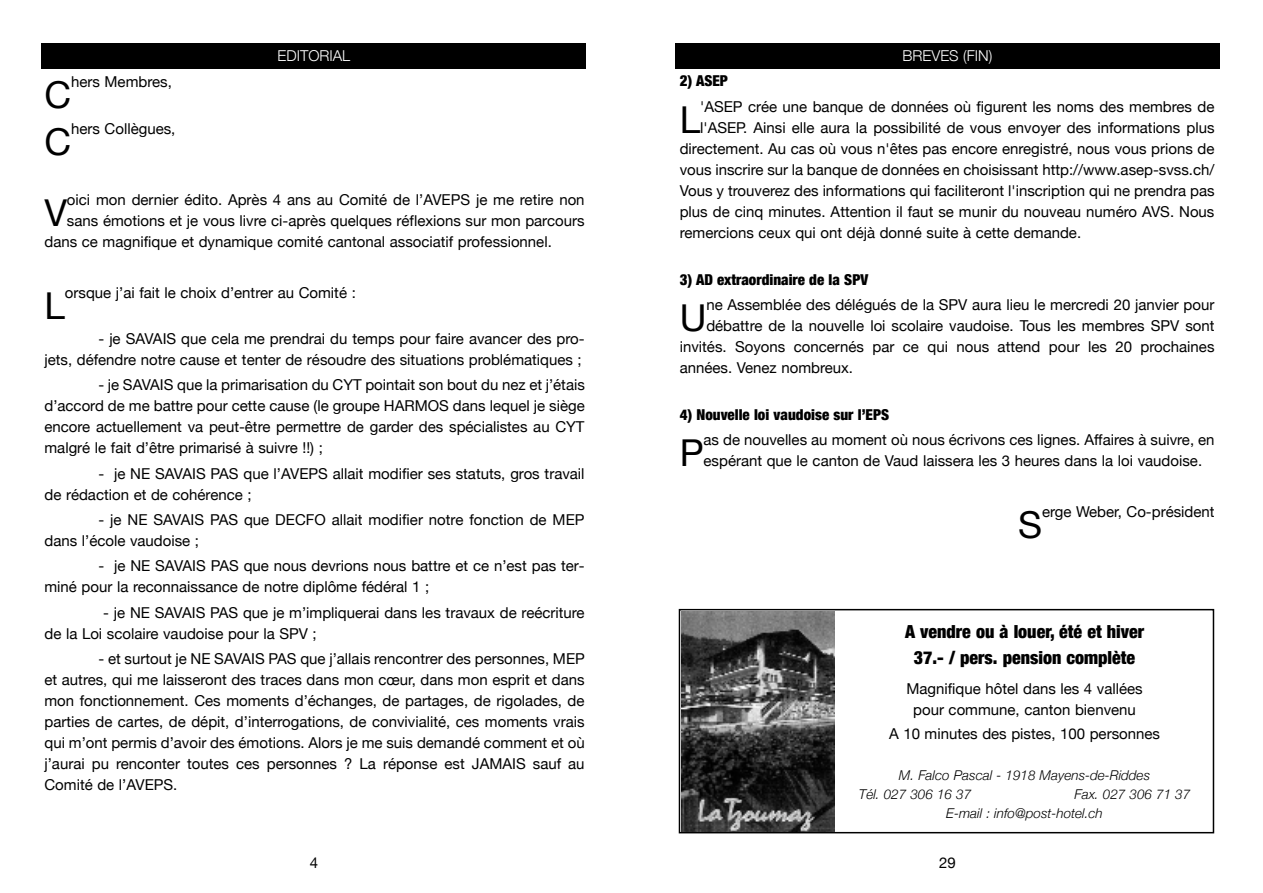
<style>
.page{position:relative;width:1263px;height:893px;background:#fff}
.page>*{position:absolute;margin:0;border:0;box-sizing:border-box;transform-origin:0 0}
.t1{font:37.05px "Helvetica Neue";color:#000}
.t2{font:900 condensed 18px/26px "Helvetica Neue";color:#000;text-align:center}
.t3{font:15px/21px "Helvetica Neue";color:#000}
.t4{font:900 condensed 15px "Helvetica Neue";color:#000}
.t5{font:300 15px "Helvetica Neue";color:#fff}
.t6{font:italic 300 13.5px/19.2px "Helvetica Neue";color:#000}
</style>
<div class="page">
<div style="left:42px;top:43px;width:544px;height:26px;background:#000"></div>
<div style="left:675px;top:43px;width:545px;height:26px;background:#000"></div>
<div style="left:679px;top:609px;width:535px;height:224px;border:2px solid #000"></div>
<img style="left:682px;top:612px;width:153px;height:219px">
<h1 class="t1" style="left:44px;top:73px;width:28px">C</h1>
<p class="t3" style="left:71px;top:71px;width:102px">hers Membres,</p>
<h1 class="t1" style="left:44px;top:119px;width:28px">C</h1>
<p class="t3" style="left:71px;top:118px;width:106px">hers Collègues,</p>
<p class="t5" style="left:278px;top:47px;width:74px">EDITORIAL</p>
<h1 class="t1" style="left:44px;top:191px;width:24px">V</h1>
<p class="t3" style="left:67px;top:189px;width:519px">oici mon dernier édito. Après 4 ans au Comité de l’AVEPS je me retire non</p>
<p class="t3" style="left:67px;top:210px;width:519px">sans émotions et je vous livre ci-après quelques réflexions sur mon parcours</p>
<p class="t3" style="left:44px;top:231px;width:509px">dans ce magnifique et dynamique comité cantonal associatif professionnel.</p>
<h1 class="t1" style="left:44px;top:283px;width:22px">L</h1>
<p class="t3" style="left:65px;top:282px;width:292px">orsque j’ai fait le choix d’entrer au Comité :</p>
<p class="t3" style="left:44px;top:328px;width:542px;text-align:right">- je SAVAIS que cela me prendrai du temps pour faire avancer des pro-<br>jets, défendre notre cause et tenter de résoudre des situations problématiques ;</p>
<p class="t3" style="left:44px;top:374px;width:542px;text-align:justify;text-indent:54px">- je SAVAIS que la primarisation du CYT pointait son bout du nez et j’étais d’accord de me battre pour cette cause (le groupe HARMOS dans lequel je siège encore actuellement va peut-être permettre de garder des spécialistes au CYT malgré le fait d’être primarisé à suivre !!) ;</p>
<p class="t3" style="left:44px;top:462px;width:542px;text-indent:54px">- je NE SAVAIS PAS que l’AVEPS allait modifier ses statuts, gros travail de rédaction et de cohérence ;</p>
<p class="t3" style="left:44px;top:509px;width:542px;text-indent:54px">- je NE SAVAIS PAS que DECFO allait modifier notre fonction de MEP dans l’école vaudoise ;</p>
<p class="t3" style="left:44px;top:555px;width:542px;text-indent:54px">- je NE SAVAIS PAS que nous devrions nous battre et ce n’est pas ter&shy;miné pour la reconnaissance de notre diplôme fédéral 1 ;</p>
<p class="t3" style="left:44px;top:601px;width:542px;text-indent:59px">- je NE SAVAIS PAS que je m’impliquerai dans les travaux de reécriture de la Loi scolaire vaudoise pour la SPV ;</p>
<p class="t3" style="left:44px;top:647px;width:542px;text-align:justify;text-indent:54px">- et surtout je NE SAVAIS PAS que j’allais rencontrer des personnes, MEP et autres, qui me laisseront des traces dans mon cœur, dans mon esprit et dans mon fonctionnement. Ces moments d’échanges, de partages, de rigolades, de parties de cartes, de dépit, d’interrogations, de convivialité, ces moments vrais qui m’ont permis d’avoir des émotions. Alors je me suis demandé comment et où j’aurai pu renconter toutes ces personnes ? La réponse est JAMAIS sauf au Comité de l’AVEPS.</p>
<p class="t3" style="left:310px;top:851px;width:10px">4</p>
<p class="t5" style="left:903px;top:47px;width:91px">BREVES (FIN)</p>
<p class="t4" style="left:680px;top:72px;width:50px">2) ASEP</p>
<h1 class="t1" style="left:680px;top:98px;width:22px">L</h1>
<p class="t3" style="left:700px;top:96px;width:516px">'ASEP crée une banque de données où figurent les noms des membres de</p>
<p class="t3" style="left:700px;top:117px;width:516px">l'ASEP. Ainsi elle aura la possibilité de vous envoyer des informations plus</p>
<p class="t3" style="left:680px;top:138px;width:536px">directement. Au cas où vous n'êtes pas encore enregistré, nous vous prions de</p>
<p class="t3" style="left:680px;top:159px;width:536px">vous inscrire sur la banque de données en choisissant http://www.asep-svss.ch/</p>
<p class="t3" style="left:680px;top:180px;width:536px">Vous y trouverez des informations qui faciliteront l'inscription qui ne prendra pas</p>
<p class="t3" style="left:680px;top:201px;width:536px">plus de cinq minutes. Attention il faut se munir du nouveau numéro AVS. Nous</p>
<p class="t3" style="left:680px;top:222px;width:403px">remercions ceux qui ont déjà donné suite à cette demande.</p>
<p class="t4" style="left:680px;top:270px;width:190px">3) AD extraordinaire de la SPV</p>
<h1 class="t1" style="left:680px;top:296px;width:28px">U</h1>
<p class="t3" style="left:706px;top:294px;width:510px">ne Assemblée des délégués de la SPV aura lieu le mercredi 20 janvier pour</p>
<p class="t3" style="left:706px;top:315px;width:510px">débattre de la nouvelle loi scolaire vaudoise. Tous les membres SPV sont</p>
<p class="t3" style="left:680px;top:336px;width:536px">invités. Soyons concernés par ce qui nous attend pour les 20 prochaines</p>
<p class="t3" style="left:680px;top:357px;width:175px">années. Venez nombreux.</p>
<p class="t4" style="left:680px;top:405px;width:211px">4) Nouvelle loi vaudoise sur l’EPS</p>
<h1 class="t1" style="left:680px;top:431px;width:25px">P</h1>
<p class="t3" style="left:704px;top:429px;width:513px">as de nouvelles au moment où nous écrivons ces lignes. Affaires à suivre, en espérant que le canton de Vaud laissera les 3 heures dans la loi vaudoise.</p>
<h1 class="t1" style="left:1018px;top:502px;width:25px">S</h1>
<p class="t3" style="left:1042px;top:501px;width:174px">erge Weber, Co-président</p>
<p class="t2" style="left:905px;top:618px;width:241px">A vendre ou à louer, été et hiver<br>37.- / pers. pension complète</p>
<p class="t3" style="left:906px;top:677px;width:238px;text-align:center">Magnifique hôtel dans les 4 vallées pour commune, canton bienvenu</p>
<p class="t3" style="left:889px;top:723px;width:272px">A 10 minutes des pistes, 100 personnes</p>
<p class="t6" style="left:859px;top:765px;width:293px;text-indent:40px">M. Falco Pascal - 1918 Mayens-de-Riddes<br>Tél. 027 306 16 37</p>
<p class="t6" style="left:946px;top:784px;width:246px;text-indent:128px">Fax. 027 306 71 37<br>E-mail : info@post-hotel.ch</p>
<p class="t3" style="left:939px;top:851px;width:18px">29</p>
</div>
